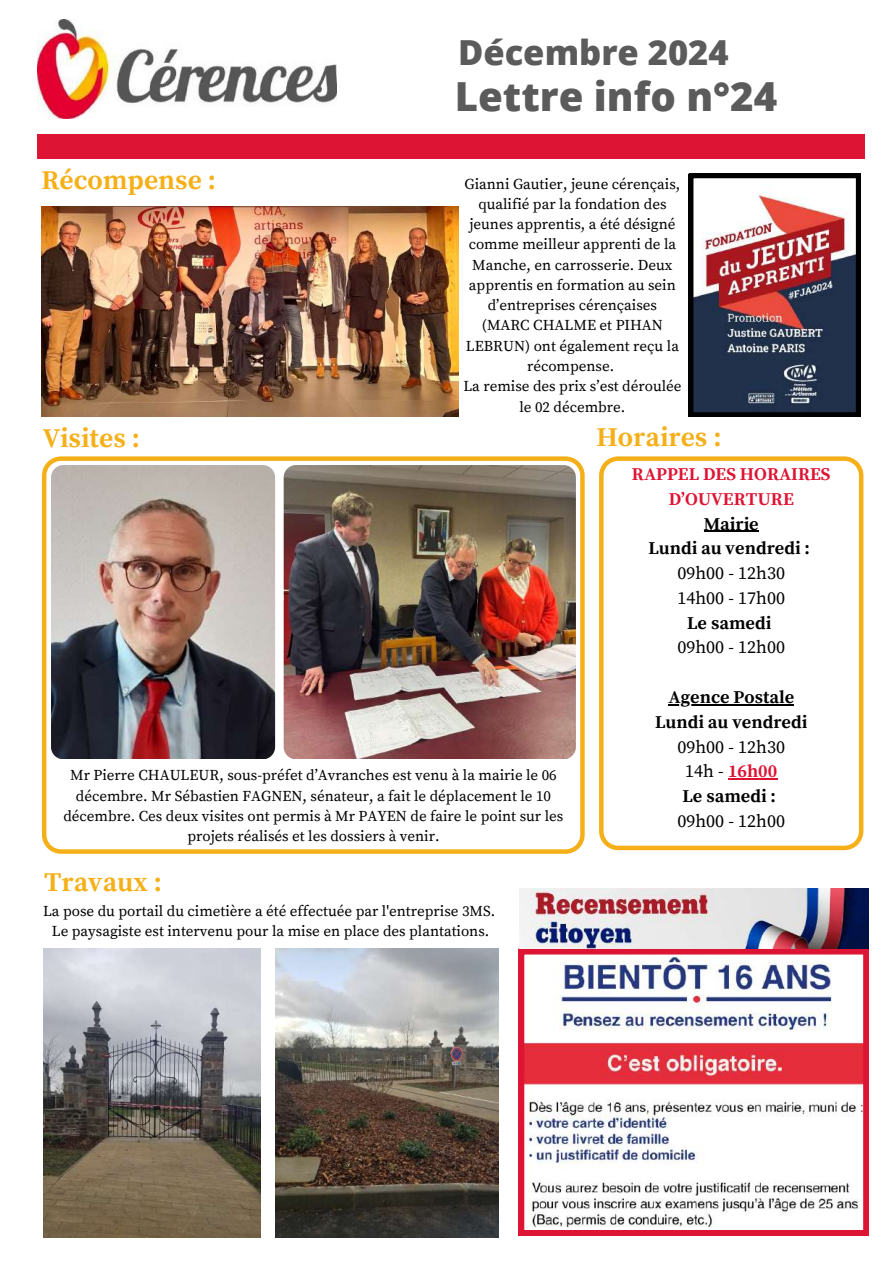
<style>
.page{position:relative;width:894px;height:1264px;background:#fff}
.page>*{position:absolute;margin:0;border:0;box-sizing:border-box;transform-origin:0 0}
.t1{font:800 40.05px "Open Sans";color:#5b5b5b}
.t2{font:800 34.5px "Open Sans";color:#5b5b5b}
.t3{font:700 27px "Source Serif Pro";color:#f5b019}
.t4{font:18px/24.8px "Source Serif Pro";color:#000}
.t5{font:700 18px/24.8px "Source Serif Pro";color:#000;text-align:center}
.t6{font:700 18px/24.8px "Source Serif Pro";color:#dd1433;text-align:center}
.t7{font:15px/20.2px "Source Serif Pro";color:#000;text-align:center}
.s1{font-weight:700;color:#dd1433}
.s2{font-weight:700}
</style>
<div class="page">
<img style="left:38px;top:20px;width:298px;height:99px">
<div style="left:38px;top:134px;width:826px;height:25px;background:#dd1433"></div>
<img style="left:42px;top:206px;width:416px;height:211px">
<svg style="left:42px;top:456px;width:542px;height:397px"></svg>
<img style="left:51px;top:465px;width:224px;height:293px;border-radius:12px">
<img style="left:688px;top:174px;width:171px;height:243px">
<img style="left:283px;top:465px;width:292px;height:293px;border-radius:12px">
<img style="left:43px;top:949px;width:217px;height:288px">
<img style="left:275px;top:949px;width:223px;height:288px">
<svg style="left:599px;top:456px;width:264px;height:394px"></svg>
<svg style="left:518px;top:948px;width:350px;height:287px"></svg>
<img style="left:519px;top:888px;width:349px;height:60px">
<svg style="left:703px;top:531px;width:17px;height:1px"></svg>
<hr style="left:720px;top:531px;width:38px;height:1px;background:#000">
<hr style="left:668px;top:704px;width:126px;height:1px;background:#000">
<hr style="left:727px;top:778px;width:50px;height:1px;background:#dd1433">
<h2 class="t2" style="left:458px;top:28px;width:272px">Décembre 2024</h2>
<h1 class="t1" style="left:454px;top:68px;width:324px">Lettre info n°24</h1>
<h3 class="t3" style="left:41px;top:164px;width:176px">Récompense :</h3>
<p class="t7" style="left:463px;top:174px;width:220px">Gianni Gautier, jeune cérençais, qualifié par la fondation des jeunes apprentis, a été désigné comme meilleur apprenti de la<br>Manche, en carrosserie. Deux apprentis en formation au sein d’entreprises cérençaises (MARC CHALME et PIHAN<br>LEBRUN) ont également reçu la récompense.<br>La remise des prix s’est déroulée le 02 décembre.</p>
<h3 class="t3" style="left:43px;top:422px;width:99px">Visites :</h3>
<h3 class="t3" style="left:596px;top:421px;width:126px">Horaires :</h3>
<p class="t7" style="left:63px;top:765px;width:501px">Mr Pierre CHAULEUR, sous-préfet d’Avranches est venu à la mairie le 06 décembre. Mr Sébastien FAGNEN, sénateur, a fait le déplacement le 10 décembre. Ces deux visites ont permis à Mr PAYEN de faire le point sur les projets réalisés et les dossiers à venir.</p>
<h3 class="t3" style="left:44px;top:865px;width:119px">Travaux :</h3>
<p class="t7" style="left:43px;top:901px;width:453px">La pose du portail du cimetière a été effectuée par l'entreprise 3MS.<br>Le paysagiste est intervenu pour la mise en place des plantations.</p>
<p class="t6" style="left:631px;top:462px;width:200px">RAPPEL DES HORAIRES<br>D’OUVERTURE</p>
<p class="t5" style="left:648px;top:512px;width:163px">Mairie<br>Lundi au vendredi :</p>
<p class="t4" style="left:677px;top:561px;width:109px">09h00 - 12h30<br>14h00 - 17h00</p>
<p class="t5" style="left:687px;top:611px;width:86px">Le samedi</p>
<p class="t4" style="left:677px;top:636px;width:109px">09h00 - 12h00</p>
<p class="t5" style="left:655px;top:685px;width:154px">Agence Postale<br>Lundi au vendredi</p>
<p class="t4" style="left:677px;top:735px;width:109px">09h00 - 12h30<br>14h - <span class="s1">16h00<br></span><span class="s2">Le samedi :</span></p>
<p class="t4" style="left:677px;top:809px;width:109px">09h00 - 12h00</p>
</div>
